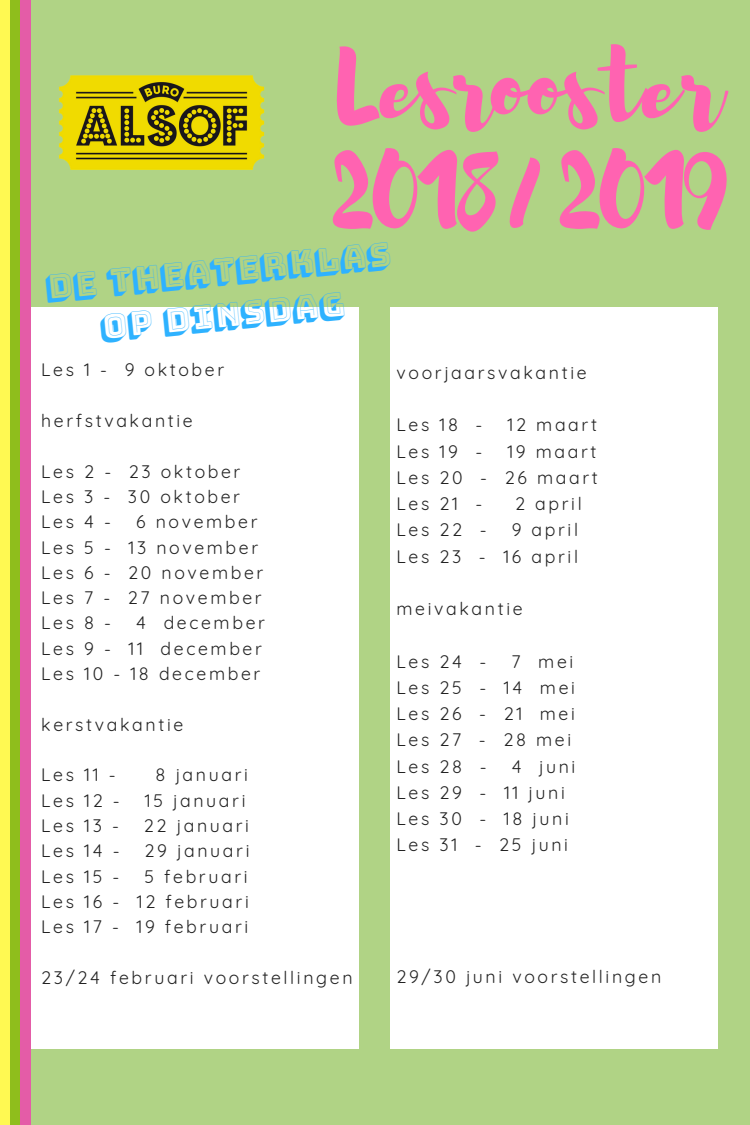
<style>
.page{position:relative;width:750px;height:1125px;background:#b0d385}
.page>*{position:absolute;margin:0;border:0;box-sizing:border-box;transform-origin:0 0}
.t1{font:94.38px/105px "Brusher";color:#ff63b1}
.t2{font:32.38px/45px "Bungee Shade";color:#2eb2ff;text-align:center}
.t3{font:17.62px/25.2px "Quicksand";letter-spacing:.15em;color:#222}
</style>
<div class="page">
<div style="left:32px;top:308px;width:327px;height:741px;background:#fff"></div>
<div style="left:390px;top:308px;width:327px;height:741px;background:#fff"></div>
<img style="left:59px;top:75px;width:206px;height:95px">
<div style="left:20px;top:0;width:10px;height:1125px;background:#e45ca7"></div>
<div style="left:10px;top:0;width:10px;height:1125px;background:#8fbe1c"></div>
<div style="left:0;top:0;width:10px;height:1125px;background:#fff952"></div>
<h1 class="t1" style="left:328px;top:28px;width:400px">Lesrooster<br>2018/2019</h1>
<h2 class="t2" style="left:43px;top:266px;width:348px;rotate:-6deg">DE THEATERKLAS<br>OP DINSDAG</h2>
<p class="t3" style="left:41px;top:357px;width:184px">Les 1 - 9 oktober</p>
<p class="t3" style="left:41px;top:408px;width:153px">herfstvakantie</p>
<p class="t3" style="left:41px;top:458px;width:201px;text-align:justify">Les 2 - 23 oktober Les 3 - 30 oktober Les 4 -</p>
<p class="t3" style="left:397px;top:360px;width:192px">voorjaarsvakantie</p>
<p class="t3" style="left:397px;top:412px;width:87px">Les 18 -</p>
<p class="t3" style="left:508px;top:412px;width:91px">12 maart</p>
<p class="t3" style="left:397px;top:438px;width:87px">Les 19 -</p>
<p class="t3" style="left:397px;top:438px;width:203px;line-height:26.2px;text-align:justify;text-indent:111px">19 maart Les 20 - 26 maart Les 21 -</p>
<p class="t3" style="left:515px;top:491px;width:68px">2 april</p>
<p class="t3" style="left:41px;top:509px;width:224px;text-indent:95px">6 november<br>Les 5 - 13 november<br>Les 6 - 20 november<br>Les 7 - 27 november<br>Les 8 -</p>
<p class="t3" style="left:397px;top:517px;width:183px;line-height:26.2px;text-align:right">9 april<br>Les 23 - 16 april</p>
<p class="t3" style="left:397px;top:596px;width:128px">meivakantie</p>
<p class="t3" style="left:397px;top:648px;width:91px">Les 24 -</p>
<p class="t3" style="left:397px;top:517px;width:92px">Les 22 -</p>
<p class="t3" style="left:41px;top:610px;width:225px;text-indent:95px">4 december<br>Les 9 - 11 december<br>Les 10 - 18 december</p>
<p class="t3" style="left:41px;top:711px;width:144px">kerstvakantie</p>
<p class="t3" style="left:41px;top:762px;width:76px">Les 11 -</p>
<p class="t3" style="left:156px;top:762px;width:94px">8 januari</p>
<p class="t3" style="left:41px;top:787px;width:80px">Les 12 -</p>
<p class="t3" style="left:145px;top:787px;width:102px">15 januari</p>
<p class="t3" style="left:41px;top:813px;width:79px">Les 13 -</p>
<p class="t3" style="left:144px;top:813px;width:107px">22 januari</p>
<p class="t3" style="left:41px;top:838px;width:80px">Les 14 -</p>
<p class="t3" style="left:145px;top:838px;width:106px">29 januari</p>
<p class="t3" style="left:41px;top:863px;width:80px">Les 15 -</p>
<p class="t3" style="left:397px;top:648px;width:180px;line-height:26.2px;text-indent:115px">7 mei<br>Les 25 - 14 mei<br>Les 26 - 21 mei<br>Les 27 - 28 mei<br>Les 28 -</p>
<p class="t3" style="left:397px;top:753px;width:180px;line-height:26.2px;text-indent:115px">4 juni<br>Les 29 - 11 juni<br>Les 30 - 18 juni<br>Les 31 - 25 juni</p>
<p class="t3" style="left:41px;top:863px;width:209px;text-align:justify;text-indent:103px">5 februari Les 16 - 12 februari Les 17 - 19 februari</p>
<p class="t3" style="left:41px;top:965px;width:313px">23/24 februari voorstellingen</p>
<p class="t3" style="left:397px;top:963px;width:266px">29/30 juni voorstellingen</p>
</div>
